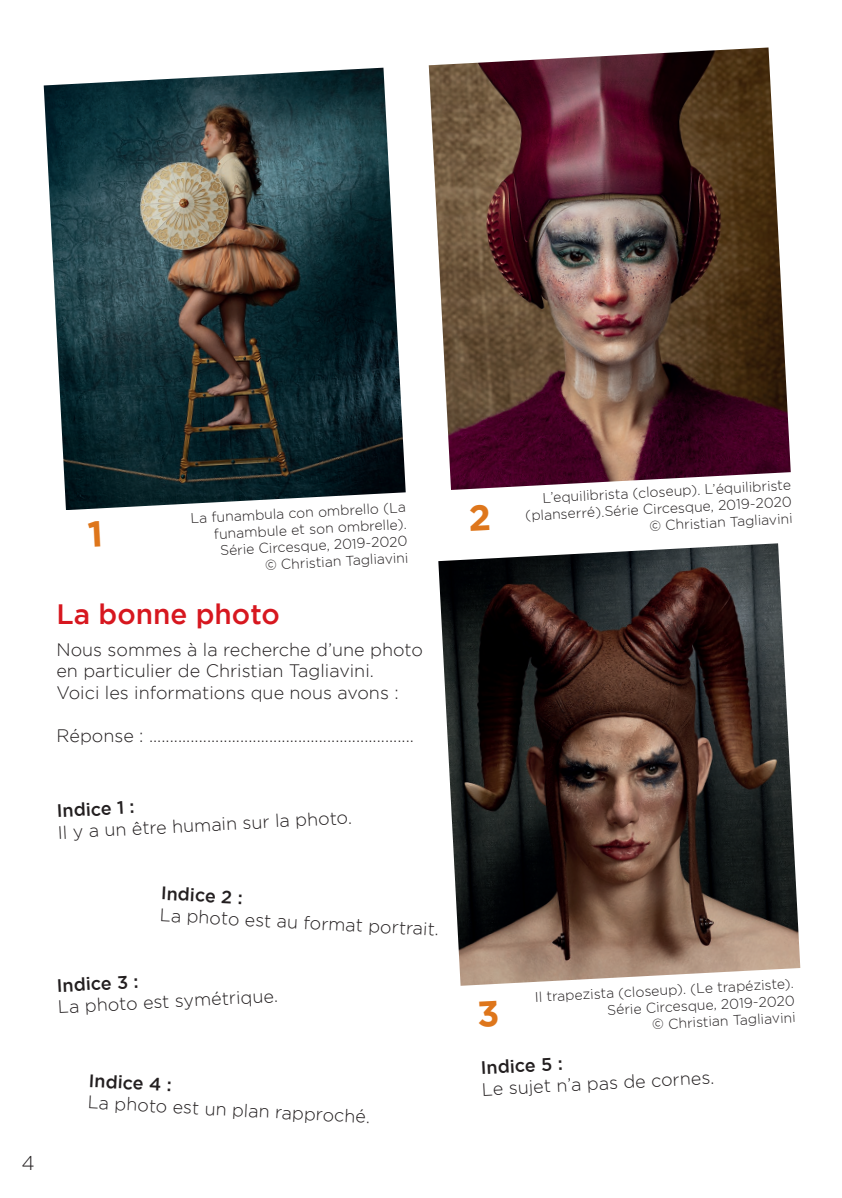
<style>
.page{position:relative;width:842px;height:1198px;background:#fff}
.page>*{position:absolute;margin:0;border:0;box-sizing:border-box;transform-origin:0 0}
.t1{font:500 28px "Gotham";color:#d7171f}
.t2{font:300 20px "Gotham";color:#231f20}
.t3{font:300 18px "Gotham";color:#231f20}
.t4{font:500 18px "Gotham";color:#231f20}
.t5{font:300 14px/16.8px "Gotham";color:#231f20;text-align:right}
</style>
<div class="page">
<img style="left:44px;top:68px;width:362px;height:442px">
<img style="left:429px;top:47px;width:362px;height:443px">
<img style="left:438px;top:543px;width:362px;height:443px">
<p class="t5" style="left:190px;top:510px;width:217px;rotate:-3deg">La funambula con ombrello (La</p>
<p class="t5" style="left:214px;top:525px;width:194px;rotate:-3deg">funambule et son ombrelle).</p>
<p class="t5" style="left:220px;top:542px;width:189px;rotate:-3deg">Série Circesque, 2019-2020</p>
<p class="t5" style="left:265px;top:556px;width:145px;rotate:-3deg">© Christian Tagliavini</p>
<p class="t1" style="left:56px;top:598px;width:225px">La bonne photo</p>
<p class="t3" style="left:56px;top:640px;width:368px">Nous sommes à la recherche d’une photo</p>
<p class="t3" style="left:56px;top:661px;width:319px">en particulier de Christian Tagliavini.</p>
<p class="t3" style="left:56px;top:683px;width:344px">Voici les informations que nous avons :</p>
<p class="t3" style="left:56px;top:726px;width:359px">Réponse : ................................................................</p>
<p class="t4" style="left:56px;top:801px;width:79px;rotate:-3deg">Indice 1 :</p>
<p class="t3" style="left:57px;top:823px;width:296px;rotate:-3deg">Il y a un être humain sur la photo.</p>
<p class="t4" style="left:162px;top:883px;width:83px;rotate:3deg">Indice 2 :</p>
<p class="t3" style="left:160px;top:905px;width:281px;rotate:3deg">La photo est au format portrait.</p>
<p class="t4" style="left:56px;top:975px;width:83px;rotate:-3deg">Indice 3 :</p>
<p class="t3" style="left:57px;top:997px;width:222px;rotate:-3deg">La photo est symétrique.</p>
<p class="t2" style="left:21px;top:1152px;width:15px">4</p>
<p class="t4" style="left:89px;top:1070px;width:85px;rotate:3deg">Indice 4 :</p>
<p class="t3" style="left:88px;top:1092px;width:284px;rotate:3deg">La photo est un plan rapproché.</p>
<p class="t5" style="left:542px;top:489px;width:250px;rotate:-3deg">L’equilibrista (closeup). L’équilibriste</p>
<p class="t5" style="left:525px;top:507px;width:268px;rotate:-3deg">(planserré).Série Circesque, 2019-2020</p>
<p class="t5" style="left:649px;top:517px;width:145px;rotate:-3deg">© Christian Tagliavini</p>
<p class="t5" style="left:534px;top:988px;width:261px;rotate:-3deg">Il trapezista (closeup). (Le trapéziste).<br>Série Circesque, 2019-2020</p>
<p class="t5" style="left:652px;top:1016px;width:145px;rotate:-3deg">© Christian Tagliavini</p>
<p class="t4" style="left:480px;top:1057px;width:83px;rotate:-3deg">Indice 5 :</p>
<p class="t3" style="left:481px;top:1079px;width:234px;rotate:-3deg">Le sujet n’a pas de cornes.</p>
</div>
